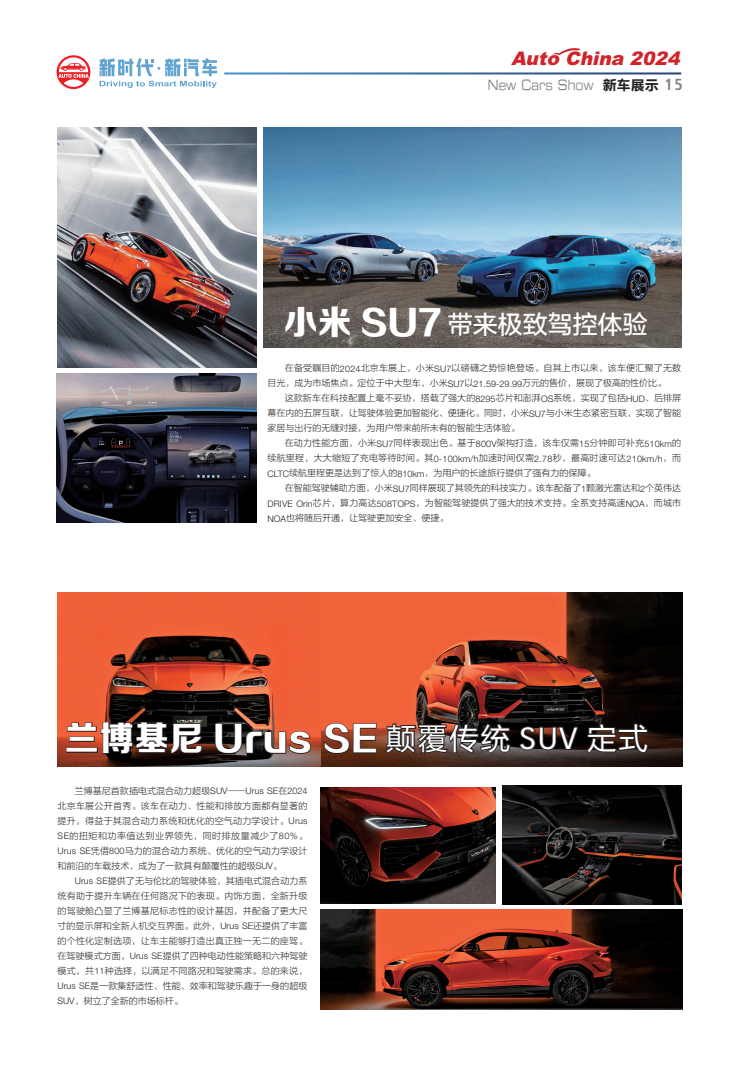
<style>
.page{position:relative;width:738px;height:1078px;background:#fff}
.page>*{position:absolute;margin:0;border:0;box-sizing:border-box;transform-origin:0 0}
.t1{font:34px "FZZDHJW GB1 0";letter-spacing:.025em;color:#fff}
.t2{font:25px "FZLTZHUNHK GBK1 0";color:#fff}
.t3{font:italic 900 18.7px "Arial";color:#d1232a}
.t4{font:700 condensed 16px "Frutiger LT Std";color:#808285}
.t5{font:14px "Eurostile Extended Two";letter-spacing:.01em;color:#808285;scale:.7 1}
.t6{font:9px/15px "FZLTXHK GBK1 0";color:#231f20;text-align:justify}
.t7{font:9px/15px "FZLTXHK GBK1 0";letter-spacing:.02em;color:#231f20}
.s1{font-family:"FZLTCHJW GB1 0";color:#231f20}
.s2{font-family:"FZZDHJW GB1 0";font-size:34px}
.s3{font-family:"Helvetica Neue LT Pro";font-weight:300}
.s4{font-family:"FZLTHJW GB1 0";font-size:30px}
.s5{font-family:"Vectora LT Std";font-size:30px}
</style>
<div class="page">
<img style="left:321px;top:592px;width:361px;height:174px">
<svg style="left:551px;top:48px;width:29px;height:7px"></svg>
<svg style="left:57px;top:55px;width:33px;height:34px"></svg>
<svg style="left:99px;top:58px;width:118px;height:30px"></svg>
<img style="left:57px;top:592px;width:264px;height:174px">
<img style="left:502px;top:785px;width:178px;height:119px">
<img style="left:57px;top:128px;width:199px;height:239px">
<img style="left:264px;top:128px;width:416px;height:219px">
<img style="left:57px;top:373px;width:199px;height:149px">
<svg style="left:65px;top:721px;width:138px;height:34px;background:#48241a"></svg>
<svg style="left:214px;top:722px;width:97px;height:32px;background:#623629"></svg>
<img style="left:323px;top:699px;width:188px;height:55px">
<svg style="left:517px;top:721px;width:132px;height:34px;background:#241a18"></svg>
<img style="left:321px;top:787px;width:174px;height:116px">
<img style="left:321px;top:909px;width:361px;height:100px">
<h3 class="t3" style="left:510px;top:45px;width:175px">Auto China 2024</h3>
<h3 class="t5" style="left:487px;top:75px;width:245px">New Cars Show <span class="s1">新车展示</span></h3>
<h3 class="t4" style="left:664px;top:75px;width:20px">15</h3>
<h2 class="t2" style="left:283px;top:311px;width:365px"><span class="s2">小米 SU7</span> 带来极致驾控体验</h2>
<p class="t7" style="left:267px;top:361px;width:415px;text-indent:17px">在备受瞩目的<span class="s3">2024</span>北京车展上，小米<span class="s3">SU7</span>以磅礴之势惊艳登场。自其上市以来，该车便汇聚了无数目光，成为市场焦点。定位于中大型车，小米<span class="s3">SU7</span>以<span class="s3">21.59-29.99</span>万元的售价，展现了极高的性价比。</p>
<p class="t6" style="left:267px;top:391px;width:415px;text-indent:17px">这款新车在科技配置上毫不妥协，搭载了强大的<span class="s3">8295</span>芯片和澎湃<span class="s3">OS</span>系统，实现了包括<span class="s3">HUD</span>、后排屏幕在内的五屏互联，让驾驶体验更加智能化、便捷化。同时，小米<span class="s3">SU7</span>与小米生态紧密互联，实现了智能家居与出行的无缝对接，为用户带来前所未有的智能生活体验。</p>
<p class="t6" style="left:267px;top:436px;width:415px;text-indent:17px">在动力性能方面，小米<span class="s3">SU7</span>同样表现出色。基于<span class="s3">800V</span>架构打造，该车仅需<span class="s3">15</span>分钟即可补充<span class="s3">510km</span>的续航里程，大大缩短了充电等待时间。其<span class="s3">0-100km/h</span>加速时间仅需<span class="s3">2.78</span>秒，最高时速可达<span class="s3">210km/h</span>，而<span class="s3">CLTC</span>续航里程更是达到了惊人的<span class="s3">810km</span>，为用户的长途旅行提供了强有力的保障。</p>
<p class="t6" style="left:267px;top:481px;width:415px;text-indent:17px">在智能驾驶辅助方面，小米<span class="s3">SU7</span>同样展现了其领先的科技实力。该车配备了<span class="s3">1</span>颗激光雷达和<span class="s3">2</span>个英伟达<span class="s3">DRIVE Orin</span>芯片，算力高达<span class="s3">508TOPS</span>，为智能驾驶提供了强大的技术支持。全系支持高速<span class="s3">NOA</span>，而城市<span class="s3">NOA</span>也将随后开通，让驾驶更加安全、便捷。</p>
<h1 class="t1" style="left:65px;top:719px;width:584px">兰博基尼 Urus SE <span class="s4">颠覆传统</span> <span class="s5">SUV</span> <span class="s4">定式</span></h1>
<p class="t6" style="left:57px;top:783px;width:251px;text-indent:17px">兰博基尼首款插电式混合动力超级<span class="s3">SUV</span>——<span class="s3">Urus SE</span>在<span class="s3">2024</span>北京车展公开首秀。该车在动力、性能和排放方面都有显著的提升，得益于其混合动力系统和优化的空气动力学设计。<span class="s3">Urus SE</span>的扭矩和功率值达到业界领先，同时排放量减少了<span class="s3">80%</span>。<span class="s3">Urus SE</span>凭借<span class="s3">800</span>马力的混合动力系统、优化的空气动力学设计和前沿的车载技术，成为了一款具有颠覆性的超级<span class="s3">SUV</span>。</p>
<p class="t6" style="left:57px;top:873px;width:251px;text-indent:17px"><span class="s3">Urus SE</span>提供了无与伦比的驾驶体验，其插电式混合动力系统有助于提升车辆在任何路况下的表现。内饰方面，全新升级的驾驶舱凸显了兰博基尼标志性的设计基因，并配备了更大尺寸的显示屏和全新人机交互界面。此外，<span class="s3">Urus SE</span>还提供了丰富的个性化定制选项，让车主能够打造出真正独一无二的座驾。在驾驶模式方面，<span class="s3">Urus SE</span>提供了四种电动性能策略和六种驾驶模式，共<span class="s3">11</span>种选择，以满足不同路况和驾驶需求。总的来说，<span class="s3">Urus SE</span>是一款集舒适性、性能、效率和驾驶乐趣于一身的超级<span class="s3">SUV</span>，树立了全新的市场标杆。</p>
</div>
